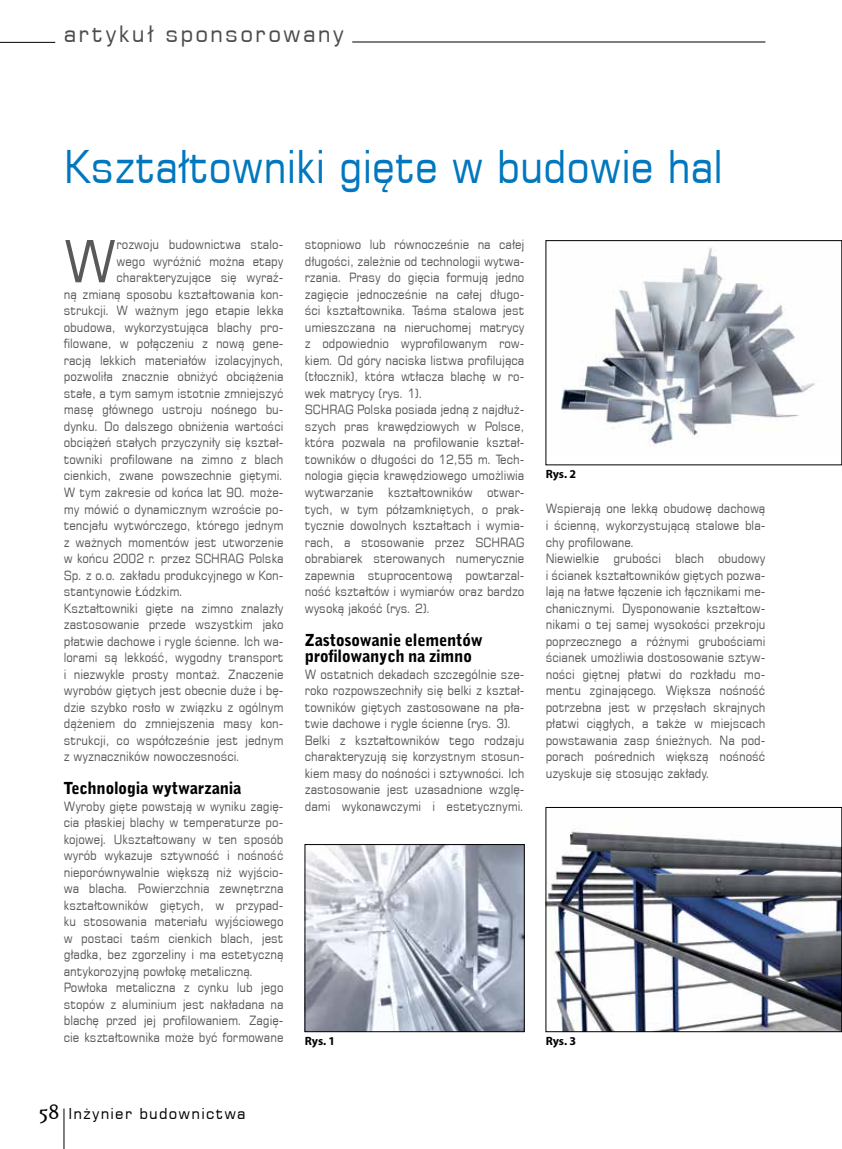
<style>
.page{position:relative;width:842px;height:1149px;background:#fff}
.page>*{position:absolute;margin:0;border:0;box-sizing:border-box;transform-origin:0 0}
.t1{font:58.2px "Square 721 TL";color:#58595b;scale:.9 1}
.t2{font:45px "Square 721 TL";color:#0077be;scale:.9 1}
.t3{font:22.5px "Square 721 TL";letter-spacing:.095em;color:#4d4d4f}
.t4{font:900 16.5px/16.5px "Bell Gothic";letter-spacing:-.01em;color:#000}
.t5{font:15px "Square 721 TL";letter-spacing:.08em;color:#000}
.t6{font:12.75px/16.5px "Square 721 TL";color:#58595b;scale:.9 1}
.t7{font:700 12px "Myriad Pro";letter-spacing:-.005em;color:#000}
.s1{font-family:"High Tower Text";font-size:24px}
</style>
<div class="page">
<hr style="left:0;top:42px;width:55px;height:1px;background:#000">
<hr style="left:352px;top:42px;width:413px;height:1px;background:#000">
<hr style="left:64px;top:1108px;width:1px;height:40px;background:#000">
<img style="left:307px;top:846px;width:215px;height:183px">
<img style="left:561px;top:248px;width:254px;height:199px">
<img style="left:548px;top:831px;width:292px;height:198px">
<div style="left:546px;top:807px;width:296px;height:224px;border:1px solid #000"></div>
<h3 class="t3" style="left:64px;top:20px;width:281px">artykuł sponsorowany</h3>
<h2 class="t2" style="left:64px;top:138px;width:734px">Kształtowniki gięte w budowie hal</h2>
<h1 class="t1" style="left:64px;top:224px;width:60px">W</h1>
<p class="t6" style="left:116px;top:236px;width:187px">rozwoju budownictwa stalo-</p>
<p class="t6" style="left:116px;top:252px;width:187px">wego wyróżnić można etapy</p>
<p class="t6" style="left:116px;top:269px;width:187px">charakteryzujące się wyraź-</p>
<p class="t6" style="left:64px;top:285px;width:246px">ną zmianą sposobu kształtowania kon-</p>
<p class="t6" style="left:64px;top:302px;width:246px">strukcji. W ważnym jego etapie lekka</p>
<p class="t6" style="left:64px;top:318px;width:246px">obudowa, wykorzystująca blachy pro-</p>
<p class="t6" style="left:64px;top:335px;width:246px">filowane, w połączeniu z nową gene-</p>
<p class="t6" style="left:64px;top:351px;width:246px">racją lekkich materiałów izolacyjnych,</p>
<p class="t6" style="left:64px;top:368px;width:246px">pozwoliła znacznie obniżyć obciążenia</p>
<p class="t6" style="left:64px;top:384px;width:246px">stałe, a tym samym istotnie zmniejszyć</p>
<p class="t6" style="left:64px;top:401px;width:246px">masę głównego ustroju nośnego bu-</p>
<p class="t6" style="left:64px;top:417px;width:246px">dynku. Do dalszego obniżenia wartości</p>
<p class="t6" style="left:64px;top:434px;width:246px">obciążeń stałych przyczyniły się kształ-</p>
<p class="t6" style="left:64px;top:450px;width:246px">towniki profilowane na zimno z blach</p>
<p class="t6" style="left:64px;top:467px;width:246px">cienkich, zwane powszechnie giętymi.</p>
<p class="t6" style="left:64px;top:483px;width:246px">W tym zakresie od końca lat 90. może-</p>
<p class="t6" style="left:64px;top:500px;width:246px">my mówić o dynamicznym wzroście po-</p>
<p class="t6" style="left:64px;top:516px;width:246px">tencjału wytwórczego, którego jednym</p>
<p class="t6" style="left:64px;top:533px;width:246px">z ważnych momentów jest utworzenie</p>
<p class="t6" style="left:64px;top:549px;width:246px">w końcu 2002 r. przez SCHRAG Polska</p>
<p class="t6" style="left:64px;top:566px;width:246px">Sp. z o.o. zakładu produkcyjnego w Kon-</p>
<p class="t6" style="left:64px;top:582px;width:134px">stantynowie Łódzkim.</p>
<p class="t6" style="left:64px;top:599px;width:246px">Kształtowniki gięte na zimno znalazły</p>
<p class="t6" style="left:64px;top:615px;width:246px">zastosowanie przede wszystkim jako</p>
<p class="t6" style="left:64px;top:632px;width:246px">płatwie dachowe i rygle ścienne. Ich wa-</p>
<p class="t6" style="left:64px;top:648px;width:246px">lorami są lekkość, wygodny transport</p>
<p class="t6" style="left:64px;top:665px;width:246px">i niezwykle prosty montaż. Znaczenie</p>
<p class="t6" style="left:64px;top:681px;width:246px">wyrobów giętych jest obecnie duże i bę-</p>
<p class="t6" style="left:64px;top:698px;width:246px">dzie szybko rosło w związku z ogólnym</p>
<p class="t6" style="left:64px;top:714px;width:246px">dążeniem do zmniejszenia masy kon-</p>
<p class="t6" style="left:64px;top:731px;width:246px">strukcji, co współcześnie jest jednym</p>
<p class="t6" style="left:64px;top:747px;width:198px">z wyznaczników nowoczesności.</p>
<p class="t4" style="left:64px;top:780px;width:179px">Technologia wytwarzania</p>
<p class="t6" style="left:64px;top:797px;width:246px">Wyroby gięte powstają w wyniku zagię&shy;cia płaskiej blachy w temperaturze po&shy;kojowej. Ukształtowany w ten sposób wyrób wykazuje sztywność i nośność nieporównywalnie większą niż wyjścio&shy;wa blacha. Powierzchnia zewnętrzna kształtowników giętych, w przypad&shy;ku stosowania materiału wyjściowego w postaci taśm cienkich blach, jest gładka, bez zgorzeliny i ma estetyczną antykorozyjną powłokę metaliczną.<br>Powłoka metaliczna z cynku lub jego stopów z aluminium jest nakładana na blachę przed jej profilowaniem. Zagię&shy;cie kształtownika może być formowane</p>
<p class="t6" style="left:305px;top:236px;width:246px">stopniowo lub równocześnie na całej długości, zależnie od technologii wytwa&shy;rzania. Prasy do gięcia formują jedno zagięcie jednocześnie na całej długo&shy;ści kształtownika. Taśma stalowa jest umieszczana na nieruchomej matrycy z odpowiednio wyprofilowanym row&shy;kiem. Od góry naciska listwa profilująca (tłocznik), która wtłacza blachę w ro&shy;wek matrycy (rys. 1).<br>SCHRAG Polska posiada jedną z najdłuż&shy;szych pras krawędziowych w Polsce, która pozwala na profilowanie kształ&shy;towników o długości do 12,55 m. Tech&shy;nologia gięcia krawędziowego umożliwia wytwarzanie kształtowników otwar&shy;tych, w tym półzamkniętych, o prak&shy;tycznie dowolnych kształtach i wymia&shy;rach, a stosowanie przez SCHRAG obrabiarek sterowanych numerycznie zapewnia stuprocentową powtarzal&shy;ność kształtów i wymiarów oraz bardzo wysoką jakość (rys. 2).</p>
<p class="t4" style="left:305px;top:631px;width:180px">Zastosowanie elementów profilowanych na zimno</p>
<p class="t6" style="left:305px;top:665px;width:246px">W ostatnich dekadach szczególnie sze&shy;roko rozpowszechniły się belki z kształ&shy;towników giętych zastosowane na pła&shy;twie dachowe i rygle ścienne (rys. 3).<br>Belki z kształtowników tego rodzaju charakteryzują się korzystnym stosun&shy;kiem masy do nośności i sztywności. Ich zastosowanie jest uzasadnione wzglę&shy;dami wykonawczymi i estetycznymi.</p>
<p class="t7" style="left:305px;top:1032px;width:32px">Rys. 1</p>
<p class="t7" style="left:546px;top:466px;width:32px">Rys. 2</p>
<p class="t6" style="left:546px;top:500px;width:246px">Wspierają one lekką obudowę dachową i ścienną, wykorzystującą stalowe bla&shy;chy profilowane.<br>Niewielkie grubości blach obudowy i ścianek kształtowników giętych pozwa&shy;lają na łatwe łączenie ich łącznikami me&shy;chanicznymi. Dysponowanie kształtow&shy;nikami o tej samej wysokości przekroju poprzecznego a różnymi grubościami ścianek umożliwia dostosowanie sztyw&shy;ności giętnej płatwi do rozkładu mo&shy;mentu zginającego. Większa nośność potrzebna jest w przęsłach skrajnych płatwi ciągłych, a także w miejscach powstawania zasp śnieżnych. Na pod&shy;porach pośrednich większą nośność uzyskuje się stosując zakłady.</p>
<p class="t7" style="left:546px;top:1032px;width:32px">Rys. 3</p>
<p class="t5" style="left:39px;top:1103px;width:208px"><span class="s1">58</span> Inżynier budownictwa</p>
</div>
